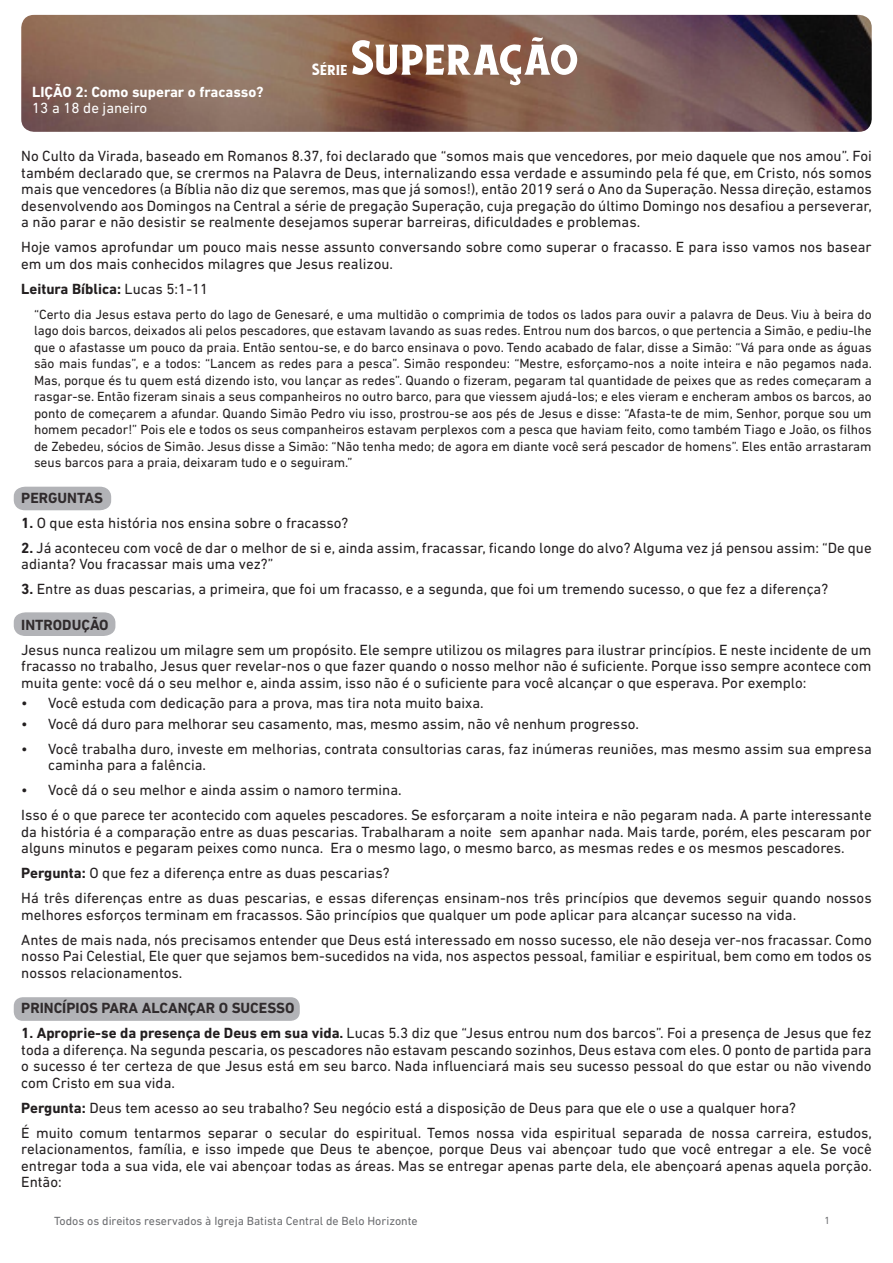
<style>
.page{position:relative;width:893px;height:1263px;background:#fff}
.page>*{position:absolute;margin:0;border:0;box-sizing:border-box;transform-origin:0 0}
.Corpo_Básico{font:54px "Chuck Noon 2";letter-spacing:-.01em;color:#fff}
.Corpo_Básico-2{font:18px "Chuck Noon 2";letter-spacing:-.005em;color:#fff}
.t1{font:15px/16.5px "DIN Next LT Pro";color:#231f20;text-align:justify}
.t2{font:700 15px "DIN Next LT Pro";color:#231f20}
.Corpo_Básico-3{font:700 15px "DIN Next LT Pro";color:#fff}
.Corpo_Básico-4{font:15px "DIN Next LT Pro";color:#fff}
.t3{font:13.5px/16.5px "DIN Next LT Pro";color:#231f20;text-align:justify}
.t4{font:12px "DIN Next LT Pro";color:#6c6d70}
.Corpo_Básico-5{font:10.5px "DIN Next LT Pro";color:#6c6d70}
.s1{font-weight:400}
.s2{font-weight:700}
</style>
<div class="page">
<svg style="left:13px;top:486px;width:99px;height:25px;background:#babbbe"></svg>
<img style="left:21px;top:15px;width:851px;height:117px">
<svg style="left:13px;top:612px;width:103px;height:24px;background:#b7b8bb"></svg>
<div style="left:14px;top:997px;width:286px;height:24px;background:#b2b3b7;border-radius:9px"></div>
<p class="Corpo_Básico-3" style="left:32px;top:83px;width:233px">LIÇÃO 2: Como superar o fracasso?</p>
<p class="Corpo_Básico-4" style="left:32px;top:100px;width:117px">13 a 18 de janeiro</p>
<p class="Corpo_Básico" style="left:352px;top:28px;width:230px">Superação</p>
<p class="Corpo_Básico-2" style="left:313px;top:59px;width:37px">Série</p>
<p class="t1" style="left:21px;top:148px;width:852px">No Culto da Virada, baseado em Romanos 8.37, foi declarado que “somos mais que vencedores, por meio daquele que nos amou”. Foi também declarado que, se crermos na Palavra de Deus, internalizando essa verdade e assumindo pela fé que, em Cristo, nós somos mais que vencedores (a Bíblia não diz que seremos, mas que já somos!), então 2019 será o Ano da Superação. Nessa direção, estamos desenvolvendo aos Domingos na Central a série de pregação Superação, cuja pregação do último Domingo nos desafiou a perseverar, a não parar e não desistir se realmente desejamos superar barreiras, dificuldades e problemas.</p>
<p class="t1" style="left:21px;top:239px;width:852px">Hoje vamos aprofundar um pouco mais nesse assunto conversando sobre como superar o fracasso. E para isso vamos nos basear em um dos mais conhecidos milagres que Jesus realizou.</p>
<p class="t2" style="left:21px;top:280px;width:189px">Leitura Bíblica: <span class="s1">Lucas 5:1-11</span></p>
<p class="t3" style="left:34px;top:306px;width:839px">“Certo dia Jesus estava perto do lago de Genesaré, e uma multidão o comprimia de todos os lados para ouvir a palavra de Deus. Viu à beira do lago dois barcos, deixados ali pelos pescadores, que estavam lavando as suas redes. Entrou num dos barcos, o que pertencia a Simão, e pediu-lhe que o afastasse um pouco da praia. Então sentou-se, e do barco ensinava o povo. Tendo acabado de falar, disse a Simão: “Vá para onde as águas são mais fundas”, e a todos: “Lancem as redes para a pesca”. Simão respondeu: “Mestre, esforçamo-nos a noite inteira e não pegamos nada.<br>Mas, porque és tu quem está dizendo isto, vou lançar as redes”. Quando o fizeram, pegaram tal quantidade de peixes que as redes começaram a rasgar-se. Então fizeram sinais a seus companheiros no outro barco, para que viessem ajudá-los; e eles vieram e encheram ambos os barcos, ao ponto de começarem a afundar. Quando Simão Pedro viu isso, prostrou-se aos pés de Jesus e disse: “Afasta-te de mim, Senhor, porque sou um homem pecador!” Pois ele e todos os seus companheiros estavam perplexos com a pesca que haviam feito, como também Tiago e João, os filhos de Zebedeu, sócios de Simão. Jesus disse a Simão: “Não tenha medo; de agora em diante você será pescador de homens”. Eles então arrastaram seus barcos para a praia, deixaram tudo e o seguiram.”</p>
<p class="t2" style="left:21px;top:489px;width:83px">PERGUNTAS</p>
<p class="t1" style="left:21px;top:514px;width:329px"><span class="s2">1.</span> O que esta história nos ensina sobre o fracasso?</p>
<p class="t1" style="left:21px;top:539px;width:852px"><span class="s2">2.</span> Já aconteceu com você de dar o melhor de si e, ainda assim, fracassar, ficando longe do alvo? Alguma vez já pensou assim: “De que adianta? Vou fracassar mais uma vez?”</p>
<p class="t1" style="left:21px;top:581px;width:808px"><span class="s2">3.</span> Entre as duas pescarias, a primeira, que foi um fracasso, e a segunda, que foi um tremendo sucesso, o que fez a diferença?</p>
<p class="t2" style="left:21px;top:616px;width:89px">INTRODUÇÃO</p>
<p class="t1" style="left:21px;top:641px;width:852px">Jesus nunca realizou um milagre sem um propósito. Ele sempre utilizou os milagres para ilustrar princípios. E neste incidente de um fracasso no trabalho, Jesus quer revelar-nos o que fazer quando o nosso melhor não é suficiente. Porque isso sempre acontece com muita gente: você dá o seu melhor e, ainda assim, isso não é o suficiente para você alcançar o que esperava. Por exemplo:</p>
<p class="t1" style="left:21px;top:695px;width:464px">• Você estuda com dedicação para a prova, mas tira nota muito baixa.</p>
<p class="t1" style="left:21px;top:715px;width:619px">• Você dá duro para melhorar seu casamento, mas, mesmo assim, não vê nenhum progresso.</p>
<p class="t1" style="left:48px;top:740px;width:825px;text-indent:-27px">• Você trabalha duro, investe em melhorias, contrata consultorias caras, faz inúmeras reuniões, mas mesmo assim sua empresa caminha para a falência.</p>
<p class="t1" style="left:21px;top:782px;width:382px">• Você dá o seu melhor e ainda assim o namoro termina.</p>
<p class="t1" style="left:21px;top:807px;width:852px">Isso é o que parece ter acontecido com aqueles pescadores. Se esforçaram a noite inteira e não pegaram nada. A parte interessante da história é a comparação entre as duas pescarias. Trabalharam a noite sem apanhar nada. Mais tarde, porém, eles pescaram por alguns minutos e pegaram peixes como nunca. Era o mesmo lago, o mesmo barco, as mesmas redes e os mesmos pescadores.</p>
<p class="t1" style="left:21px;top:865px;width:370px"><span class="s2">Pergunta:</span> O que fez a diferença entre as duas pescarias?</p>
<p class="t1" style="left:21px;top:890px;width:852px">Há três diferenças entre as duas pescarias, e essas diferenças ensinam-nos três princípios que devemos seguir quando nossos melhores esforços terminam em fracassos. São princípios que qualquer um pode aplicar para alcançar sucesso na vida.</p>
<p class="t1" style="left:21px;top:931px;width:852px">Antes de mais nada, nós precisamos entender que Deus está interessado em nosso sucesso, ele não deseja ver-nos fracassar. Como nosso Pai Celestial, Ele quer que sejamos bem-sucedidos na vida, nos aspectos pessoal, familiar e espiritual, bem como em todos os nossos relacionamentos.</p>
<p class="t2" style="left:21px;top:999px;width:275px">PRINCÍPIOS PARA ALCANÇAR O SUCESSO</p>
<p class="t1" style="left:21px;top:1025px;width:852px"><span class="s2">1. Aproprie-se da presença de Deus em sua vida.</span> Lucas 5.3 diz que “Jesus entrou num dos barcos”. Foi a presença de Jesus que fez toda a diferença. Na segunda pescaria, os pescadores não estavam pescando sozinhos, Deus estava com eles. O ponto de partida para o sucesso é ter certeza de que Jesus está em seu barco. Nada influenciará mais seu sucesso pessoal do que estar ou não vivendo com Cristo em sua vida.</p>
<p class="t1" style="left:21px;top:1099px;width:776px"><span class="s2">Pergunta:</span> Deus tem acesso ao seu trabalho? Seu negócio está a disposição de Deus para que ele o use a qualquer hora?</p>
<p class="t1" style="left:21px;top:1124px;width:852px">É muito comum tentarmos separar o secular do espiritual. Temos nossa vida espiritual separada de nossa carreira, estudos, relacionamentos, família, e isso impede que Deus te abençoe, porque Deus vai abençoar tudo que você entregar a ele. Se você entregar toda a sua vida, ele vai abençoar todas as áreas. Mas se entregar apenas parte dela, ele abençoará apenas aquela porção.<br>Então:</p>
<p class="t4" style="left:54px;top:1213px;width:365px">Todos os direitos reservados à Igreja Batista Central de Belo Horizonte</p>
<p class="Corpo_Básico-5" style="left:824px;top:1214px;width:7px">1</p>
</div>
